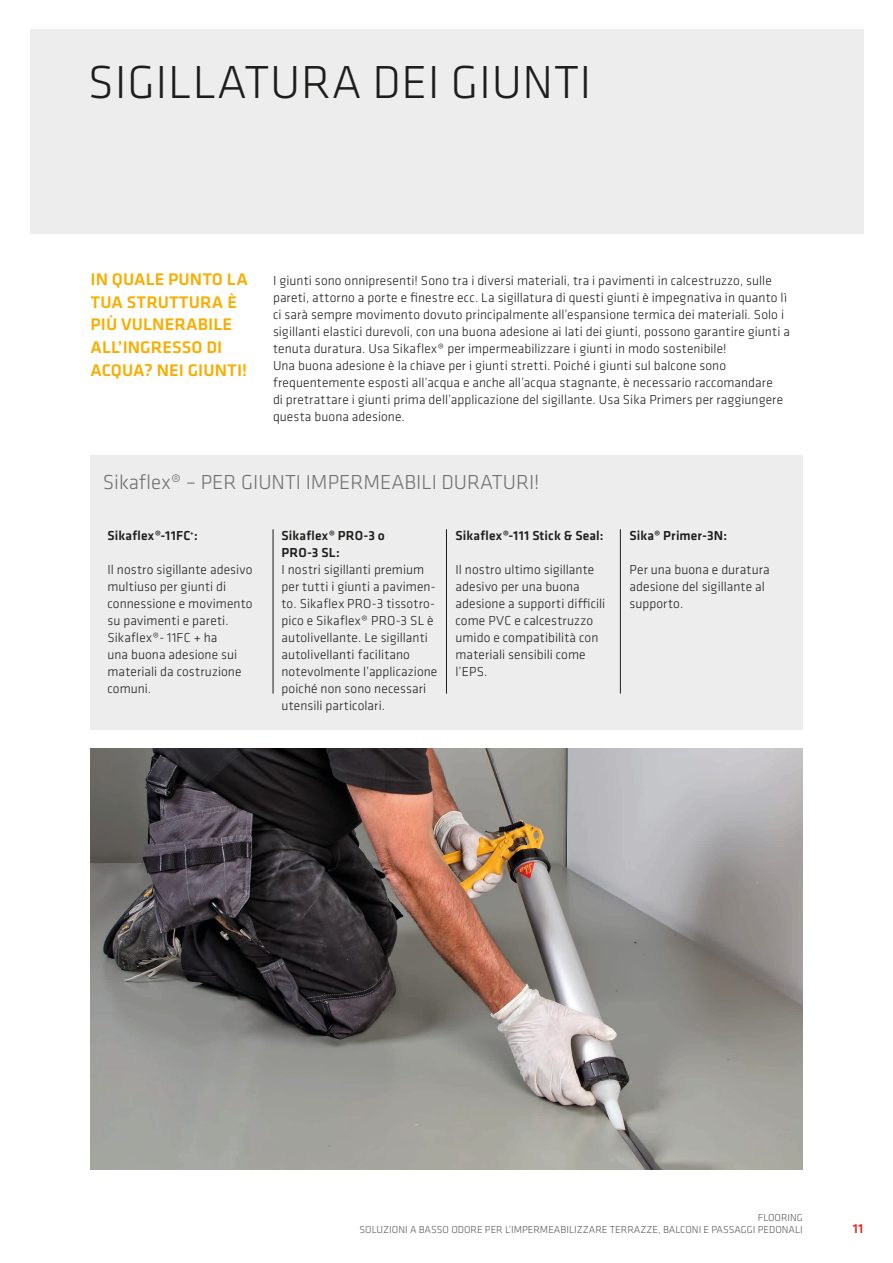
<style>
.page{position:relative;width:893px;height:1263px;background:#fff}
.page>*{position:absolute;margin:0;border:0;box-sizing:border-box;transform-origin:0 0}
.SI_Klavica_HL1{font:300 48px "Klavika";letter-spacing:.015em;color:#1d1d1b}
.SI_Klavica_HL2{font:300 21px "Klavika";color:#70706f}
.SI__Klavica_Lead{font:500 17.4px/22.6px "Klavika";letter-spacing:.005em;color:#f8ae00}
.SI_Klavika_copy{font:300 13.5px/17px "Klavika";letter-spacing:.005em;color:#1d1d1b}
.SI_Klavika_copy-2{font:500 13.5px/17px "Klavika";letter-spacing:.015em;color:#1d1d1b}
.t1{font:500 13.5px "Klavika";color:#e3251d}
.t2{font:300 10.5px/12.6px "Klavika";color:#575756;text-align:right}
</style>
<div class="page">
<div style="left:91px;top:455px;width:712px;height:274px;background:#ededed"></div>
<div style="left:30px;top:30px;width:833px;height:204px;background:#ededed"></div>
<img style="left:91px;top:748px;width:712px;height:421px">
<hr style="left:273px;top:529px;width:1px;height:165px;background:#1d1d1b">
<hr style="left:446px;top:529px;width:1px;height:165px;background:#1d1d1b">
<hr style="left:620px;top:529px;width:1px;height:165px;background:#1d1d1b">
<p class="SI_Klavica_HL1" style="left:88px;top:53px;width:505px">SIGILLATURA DEI GIUNTI</p>
<p class="SI__Klavica_Lead" style="left:91px;top:267px;width:159px">IN QUALE PUNTO LA<br>TUA STRUTTURA È<br>PIÙ VULNERABILE<br>ALL’INGRESSO DI<br>ACQUA? NEI GIUNTI!</p>
<p class="SI_Klavika_copy" style="left:273px;top:272px;width:518px">I giunti sono onnipresenti! Sono tra i diversi materiali, tra i pavimenti in calcestruzzo, sulle pareti, attorno a porte e finestre ecc. La sigillatura di questi giunti è impegnativa in quanto lì ci sarà sempre movimento dovuto principalmente all’espansione termica dei materiali. Solo i sigillanti elastici durevoli, con una buona adesione ai lati dei giunti, possono garantire giunti a tenuta duratura. Usa Sikaflex® per impermeabilizzare i giunti in modo sostenibile!</p>
<p class="SI_Klavika_copy" style="left:273px;top:357px;width:512px">Una buona adesione è la chiave per i giunti stretti. Poiché i giunti sul balcone sono frequentemente esposti all’acqua e anche all’acqua stagnante, è necessario raccomandare di pretrattare i giunti prima dell’applicazione del sigillante. Usa Sika Primers per raggiungere questa buona adesione.</p>
<p class="SI_Klavica_HL2" style="left:103px;top:469px;width:438px">Sikaflex® – PER GIUNTI IMPERMEABILI DURATURI!</p>
<p class="SI_Klavika_copy-2" style="left:108px;top:527px;width:92px">Sikaflex®-11FC<sup>+</sup>:</p>
<p class="SI_Klavika_copy" style="left:108px;top:561px;width:147px">Il nostro sigillante adesivo multiuso per giunti di connessione e movimento su pavimenti e pareti.<br>Sikaflex®- 11FC + ha<br>una buona adesione sui materiali da costruzione comuni.</p>
<p class="SI_Klavika_copy-2" style="left:281px;top:527px;width:105px">Sikaflex® PRO-3 o<br>PRO-3 SL:</p>
<p class="SI_Klavika_copy" style="left:281px;top:561px;width:157px">I nostri sigillanti premium per tutti i giunti a pavimen&shy;to. Sikaflex PRO-3 tissotro&shy;pico e Sikaflex® PRO-3 SL è autolivellante. Le sigillanti autolivellanti facilitano notevolmente l’applicazione poiché non sono necessari utensili particolari.</p>
<p class="SI_Klavika_copy-2" style="left:455px;top:527px;width:150px">Sikaflex®-111 Stick &amp; Seal:</p>
<p class="SI_Klavika_copy" style="left:455px;top:561px;width:151px">Il nostro ultimo sigillante adesivo per una buona adesione a supporti difficili come PVC e calcestruzzo umido e compatibilità con materiali sensibili come l’EPS.</p>
<p class="SI_Klavika_copy-2" style="left:629px;top:527px;width:99px">Sika® Primer-3N:</p>
<p class="SI_Klavika_copy" style="left:629px;top:561px;width:142px">Per una buona e duratura adesione del sigillante al supporto.</p>
<p class="t2" style="left:360px;top:1211px;width:445px">FLOORING<br>SOLUZIONI A BASSO ODORE PER L’IMPERMEABILIZZARE TERRAZZE, BALCONI E PASSAGGI PEDONALI</p>
<p class="t1" style="left:853px;top:1219px;width:12px">11</p>
</div>
